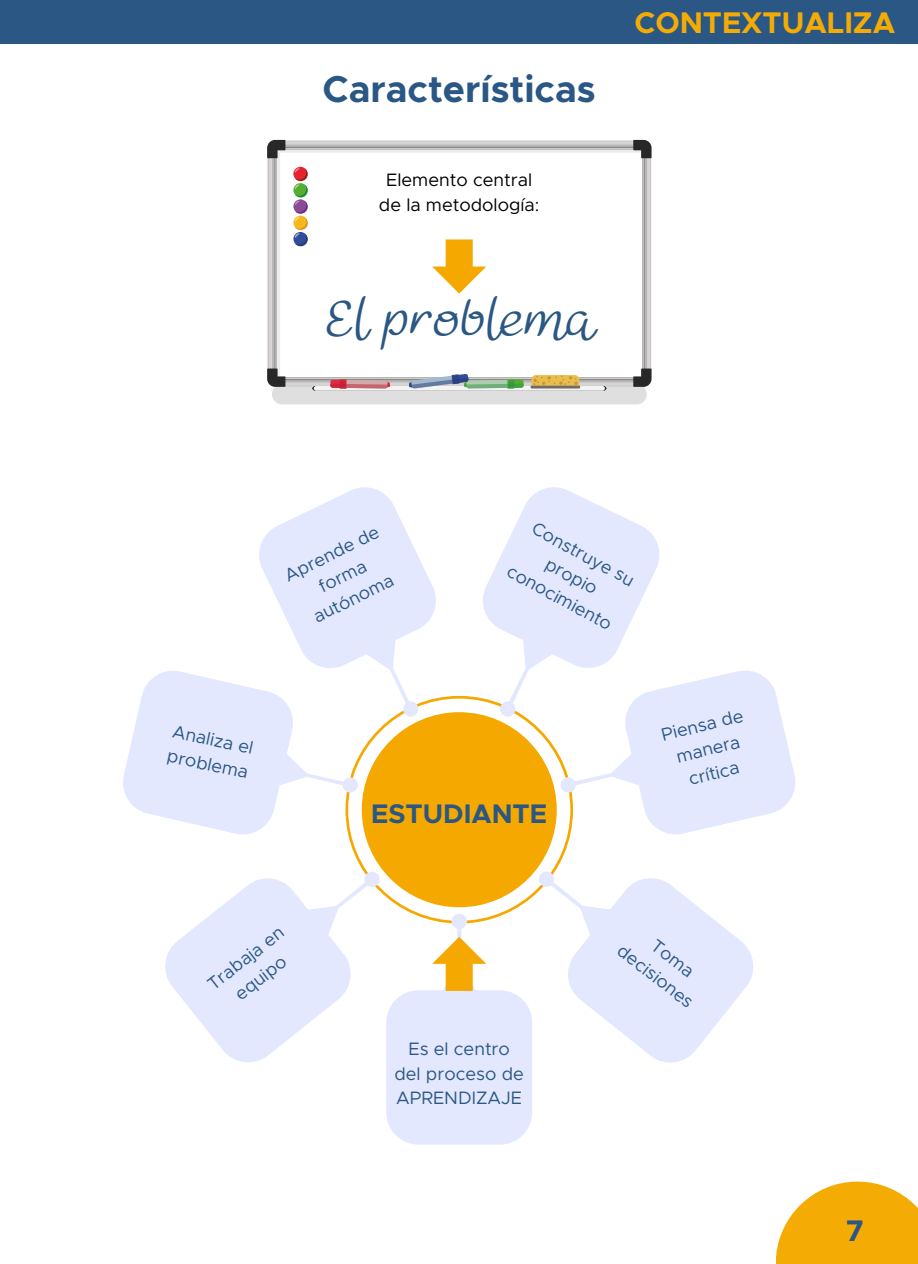
<style>
.page{position:relative;width:918px;height:1264px;background:#fff}
.page>*{position:absolute;margin:0;border:0;box-sizing:border-box;transform-origin:0 0}
.t1{font:700 49.5px "Cloud Script";color:#2a5783}
.t2{font:700 37.5px "Metropolis";color:#2b5784}
.t3{font:700 30px "Metropolis";color:#f4ac04}
.t4{font:700 30px "Metropolis";color:#2b5784}
.t5{font:700 27px "Metropolis";color:#2a5783}
.t6{font:18px/24.8px "Metropolis";color:#2a5783;text-align:center}
.t7{font:18px "Metropolis";color:#000}
</style>
<div class="page">
<svg style="left:776px;top:1181px;width:142px;height:82px;fill:#f4ac04"></svg>
<div style="left:0;top:0;width:918px;height:43px;background:#2b5784"></div>
<svg style="left:267px;top:140px;width:385px;height:264px"></svg>
<svg style="left:348px;top:696px;width:222px;height:201px;fill:#f5a800"></svg>
<svg style="left:123px;top:487px;width:317px;height:350px"></svg>
<svg style="left:478px;top:487px;width:317px;height:350px"></svg>
<svg style="left:538px;top:870px;width:216px;height:193px"></svg>
<svg style="left:165px;top:870px;width:367px;height:274px"></svg>
<p class="t2" style="left:323px;top:72px;width:275px">Características</p>
<p class="t7" style="left:386px;top:172px;width:147px">Elemento central</p>
<h1 class="t7" style="left:379px;top:197px;width:162px">de la metodología:</h1>
<h3 class="t1" style="left:325px;top:291px;width:270px">El problema</h3>
<p class="t3" style="left:634px;top:9px;width:262px">CONTEXTUALIZA</p>
<p class="t6" style="left:281px;top:566px;width:104px;rotate:-26deg">Aprende de forma autónoma</p>
<p class="t6" style="left:538px;top:516px;width:118px;rotate:29deg">Construye su propio conocimiento</p>
<h4 class="t6" style="left:175px;top:719px;width:84px;text-align:left;rotate:12deg">Analiza el problema</h4>
<p class="t5" style="left:371px;top:801px;width:177px">ESTUDIANTE</p>
<p class="t6" style="left:659px;top:723px;width:85px;rotate:-14deg">Piensa de manera crítica</p>
<p class="t6" style="left:203px;top:977px;width:93px;rotate:-38deg">Trabaja en equipo</p>
<p class="t6" style="left:642px;top:919px;width:92px;rotate:38deg">Toma decisiones</p>
<p class="t6" style="left:394px;top:1037px;width:131px">Es el centro del proceso de<br>APRENDIZAJE</p>
<h2 class="t4" style="left:846px;top:1216px;width:20px">7</h2>
</div>
